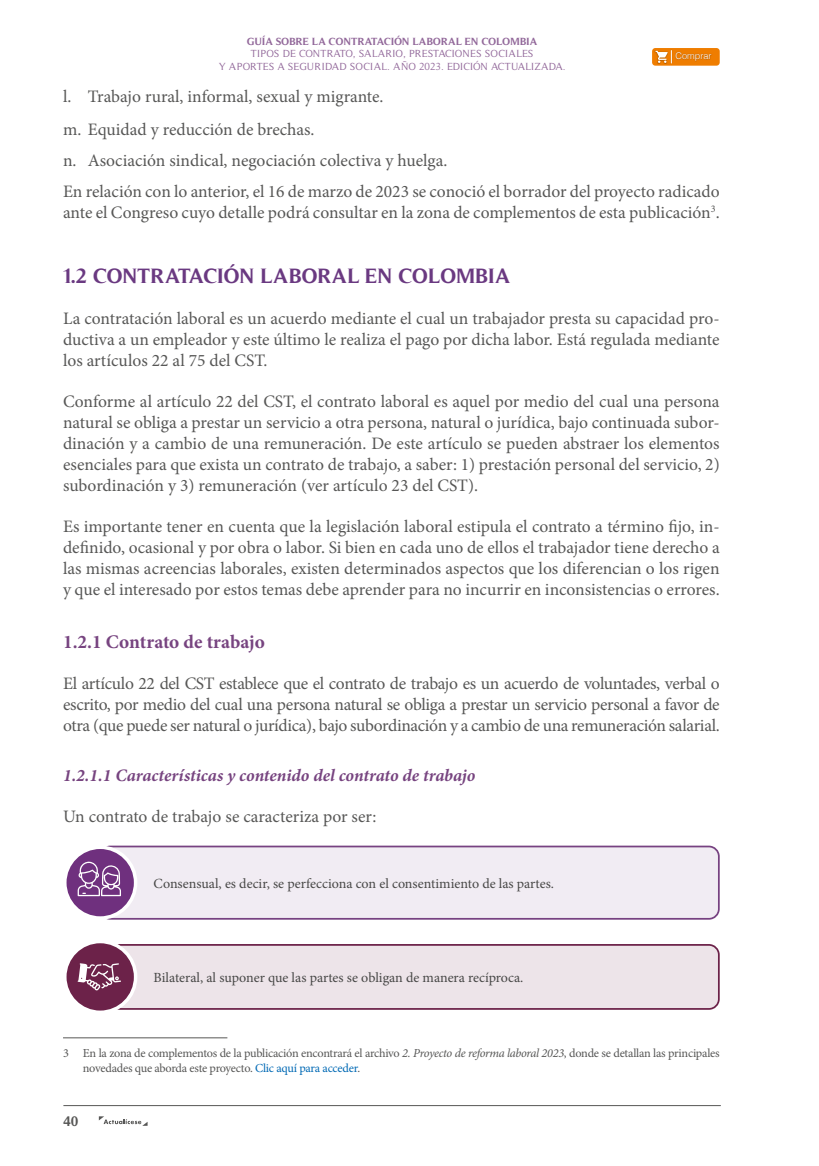
<style>
.page{position:relative;width:819px;height:1166px;background:#fff}
.page>*{position:absolute;margin:0;border:0;box-sizing:border-box;transform-origin:0 0}
.t1{font:700 21px "Timeless";color:#6a3981}
.t2{font:700 19.25px "Minion Pro";letter-spacing:-.005em;color:#774480}
.t3{font:17.5px/21px "Minion Pro";color:#575756;text-align:justify}
.t4{font:italic 700 17.5px "Minion Pro";letter-spacing:-.005em;color:#774480}
.t5{font:14px "Minion Pro";color:#474746}
.t6{font:700 14px "Timeless";color:#575756}
.t7{font:12.25px/14.7px "Minion Pro";letter-spacing:-.02em;color:#575756}
.t8{font:10.5px/12.6px "Timeless";color:#92689a;text-align:center}
.t9{font:700 10.5px "Timeless";color:#92689a}
.t10{font:300 9.1px "Helvetica";color:#fff}
.s1{font-style:italic}
.s2{color:#0069b4}
</style>
<div class="page">
<hr style="left:63px;top:1105px;width:657px;height:1px;background:#575756">
<svg style="left:99px;top:1116px;width:48px;height:10px"></svg>
<div style="left:652px;top:48px;width:67px;height:18px;background:#ef7d00;border-radius:3px"></div>
<div style="left:674px;top:52px;width:38px;height:10px;background:#000;opacity:.28"></div>
<div style="left:654px;top:50px;width:14px;height:14px;background:#000;opacity:.28"></div>
<svg style="left:655px;top:50px;width:17px;height:14px"></svg>
<div style="left:100px;top:846px;width:618px;height:73px;background:#f1ecf3;border-radius:10px"></div>
<div style="left:99px;top:845px;width:620px;height:74px;border:2px solid #774281;border-radius:10px"></div>
<div style="left:100px;top:945px;width:618px;height:64px;background:#ede4e9;border-radius:10px"></div>
<div style="left:99px;top:944px;width:620px;height:66px;border:2px solid #6c2249;border-radius:10px"></div>
<svg style="left:65px;top:847px;width:71px;height:71px;background:#7e468b"></svg>
<div style="left:63px;top:845px;width:74px;height:75px;border:4px solid #fff;border-radius:50%"></div>
<div style="left:65px;top:941px;width:71px;height:71px;background:#6c2249;border-radius:50%"></div>
<div style="left:63px;top:940px;width:74px;height:74px;border:4px solid #fff;border-radius:50%"></div>
<svg style="left:78px;top:861px;width:43px;height:35px;background:#93649e"></svg>
<svg style="left:78px;top:963px;width:43px;height:28px"></svg>
<hr style="left:63px;top:1037px;width:164px;height:1px;background:#575756">
<p class="t9" style="left:247px;top:35px;width:292px">GUÍA SOBRE LA CONTRATACIÓN LABORAL EN COLOMBIA</p>
<p class="t8" style="left:219px;top:48px;width:348px">TIPOS DE CONTRATO, SALARIO, PRESTACIONES SOCIALES<br>Y APORTES A SEGURIDAD SOCIAL. AÑO 2023. EDICIÓN ACTUALIZADA.</p>
<p class="t10" style="left:675px;top:48px;width:38px">Comprar</p>
<p class="t3" style="left:63px;top:80px;width:322px;line-height:33.4px">l. Trabajo rural, informal, sexual y migrante. m. Equidad y reducción de brechas.</p>
<p class="t3" style="left:63px;top:145px;width:658px;line-height:31px">n. Asociación sindical, negociación colectiva y huelga.<br>En relación con lo anterior, el 16 de marzo de 2023 se conoció el borrador del proyecto radicado</p>
<p class="t3" style="left:63px;top:202px;width:658px">ante el Congreso cuyo detalle podrá consultar en la zona de complementos de esta publicación<sup>3</sup>.</p>
<p class="t1" style="left:63px;top:264px;width:449px">1.2 CONTRATACIÓN LABORAL EN COLOMBIA</p>
<p class="t3" style="left:63px;top:308px;width:658px">La contratación laboral es un acuerdo mediante el cual un trabajador presta su capacidad pro&shy;ductiva a un empleador y este último le realiza el pago por dicha labor. Está regulada mediante los artículos 22 al 75 del CST.</p>
<p class="t3" style="left:63px;top:391px;width:658px">Conforme al artículo 22 del CST, el contrato laboral es aquel por medio del cual una persona natural se obliga a prestar un servicio a otra persona, natural o jurídica, bajo continuada subor&shy;dinación y a cambio de una remuneración. De este artículo se pueden abstraer los elementos esenciales para que exista un contrato de trabajo, a saber: 1) prestación personal del servicio, 2) subordinación y 3) remuneración (ver artículo 23 del CST).</p>
<p class="t3" style="left:63px;top:516px;width:658px">Es importante tener en cuenta que la legislación laboral estipula el contrato a término fijo, in&shy;definido, ocasional y por obra o labor. Si bien en cada uno de ellos el trabajador tiene derecho a las mismas acreencias laborales, existen determinados aspectos que los diferencian o los rigen y que el interesado por estos temas debe aprender para no incurrir en inconsistencias o errores.</p>
<p class="t2" style="left:63px;top:628px;width:203px">1.2.1 Contrato de trabajo</p>
<p class="t3" style="left:63px;top:672px;width:658px">El artículo 22 del CST establece que el contrato de trabajo es un acuerdo de voluntades, verbal o escrito, por medio del cual una persona natural se obliga a prestar un servicio personal a favor de otra (que puede ser natural o jurídica), bajo subordinación y a cambio de una remuneración salarial.</p>
<p class="t4" style="left:63px;top:763px;width:414px">1.2.1.1 Características y contenido del contrato de trabajo</p>
<p class="t3" style="left:63px;top:806px;width:315px">Un contrato de trabajo se caracteriza por ser:</p>
<p class="t5" style="left:154px;top:874px;width:402px">Consensual, es decir, se perfecciona con el consentimiento de las partes.</p>
<p class="t5" style="left:154px;top:968px;width:371px">Bilateral, al suponer que las partes se obligan de manera recíproca.</p>
<p class="t7" style="left:83px;top:1046px;width:638px;text-indent:-20px">3 En la zona de complementos de la publicación encontrará el archivo <span class="s1">2. Proyecto de reforma laboral 2023</span>, donde se detallan las principales novedades que aborda este proyecto. <span class="s2">Clic aquí para acceder</span>.</p>
<p class="t6" style="left:63px;top:1113px;width:17px">40</p>
</div>
